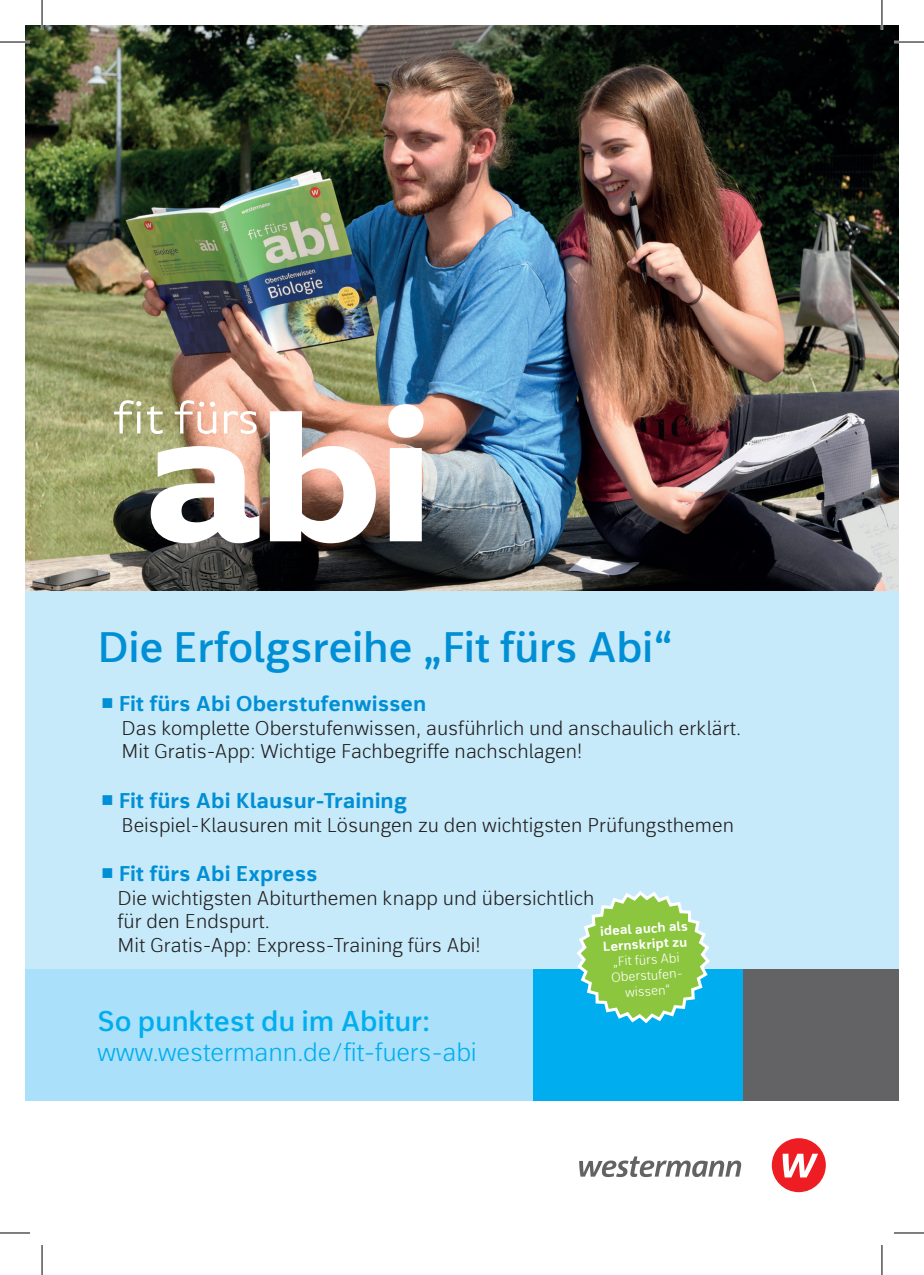
<style>
.page{position:relative;width:924px;height:1275px;background:#fff}
.page>*{position:absolute;margin:0;border:0;box-sizing:border-box;transform-origin:0 0}
.t1{font:600 42.2px "bs Thomas Sans 1";letter-spacing:-.01em;color:#008fd5}
.t2{font:600 28.2px "bs Thomas Sans 1";letter-spacing:-.01em;color:#00aeef}
.t3{font:300 25.4px "bs Thomas Sans 1";letter-spacing:-.01em;color:#00aeef}
.t4{font:700 21.2px "bs Thomas Sans 1";color:#008fd5}
.t5{font:300 19.8px/23.6px "bs Thomas Sans 1";color:#231f20}
.t6{font:300 13px/15.6px "bs Thomas Sans 1";color:#fff;text-align:center}
.t7{font:700 13px/15.6px "bs Thomas Sans 1";color:#fff}
</style>
<div class="page">
<img style="left:26px;top:25px;width:872px;height:566px">
<img style="left:114px;top:400px;width:309px;height:143px">
<div style="left:25px;top:591px;width:873px;height:444px;background:#c6eafa"></div>
<div style="left:741px;top:969px;width:157px;height:132px;background:#636366"></div>
<div style="left:532px;top:969px;width:210px;height:132px;background:#00aeef"></div>
<svg style="left:579px;top:1156px;width:161px;height:21px"></svg>
<div style="left:771px;top:1138px;width:54px;height:54px;background:#ee1d23;border-radius:50%"></div>
<svg style="left:782px;top:1153px;width:35px;height:24px"></svg>
<div style="left:25px;top:969px;width:507px;height:132px;background:#aae0f9"></div>
<svg style="left:577px;top:891px;width:133px;height:133px"></svg>
<hr style="left:0;top:41px;width:30px;height:2px;background:#fff">
<hr style="left:893px;top:41px;width:30px;height:2px;background:#fff">
<hr style="left:41px;top:0;width:2px;height:30px;background:#fff">
<hr style="left:880px;top:0;width:2px;height:30px;background:#fff">
<hr style="left:0;top:42px;width:30px;height:1px;background:#000">
<hr style="left:893px;top:42px;width:30px;height:1px;background:#000">
<hr style="left:0;top:1232px;width:30px;height:1px;background:#000">
<hr style="left:893px;top:1232px;width:30px;height:1px;background:#000">
<hr style="left:42px;top:0;width:1px;height:30px;background:#000">
<hr style="left:42px;top:1245px;width:1px;height:30px;background:#000">
<hr style="left:881px;top:0;width:1px;height:30px;background:#000">
<hr style="left:881px;top:1245px;width:1px;height:30px;background:#000">
<h1 class="t1" style="left:97px;top:620px;width:577px">Die Erfolgsreihe „Fit fürs Abi“</h1>
<p class="t4" style="left:101px;top:690px;width:326px">■ Fit fürs Abi Oberstufenwissen</p>
<p class="t5" style="left:121px;top:717px;width:620px">Das komplette Oberstufenwissen, ausführlich und anschaulich erklärt.<br>Mit Gratis-App: Wichtige Fachbegriffe nachschlagen!</p>
<p class="t4" style="left:101px;top:787px;width:307px">■ Fit fürs Abi Klausur-Training</p>
<p class="t5" style="left:121px;top:814px;width:613px">Beispiel-Klausuren mit Lösungen zu den wichtigsten Prüfungsthemen</p>
<p class="t4" style="left:101px;top:860px;width:217px">■ Fit fürs Abi Express</p>
<p class="t5" style="left:117px;top:887px;width:478px">Die wichtigsten Abiturthemen knapp und übersichtlich für den Endspurt.<br>Mit Gratis-App: Express-Training fürs Abi!</p>
<p class="t7" style="left:599px;top:924px;width:89px;rotate:-3deg">ideal auch als<br>Lernskript zu</p>
<p class="t6" style="left:610px;top:954px;width:74px;rotate:-3deg">„Fit fürs Abi<br>Oberstufen&shy;wissen“</p>
<h2 class="t2" style="left:97px;top:1003px;width:334px">So punktest du im Abitur:</h2>
<p class="t3" style="left:97px;top:1036px;width:381px">www.westermann.de/fit-fuers-abi</p>
</div>
